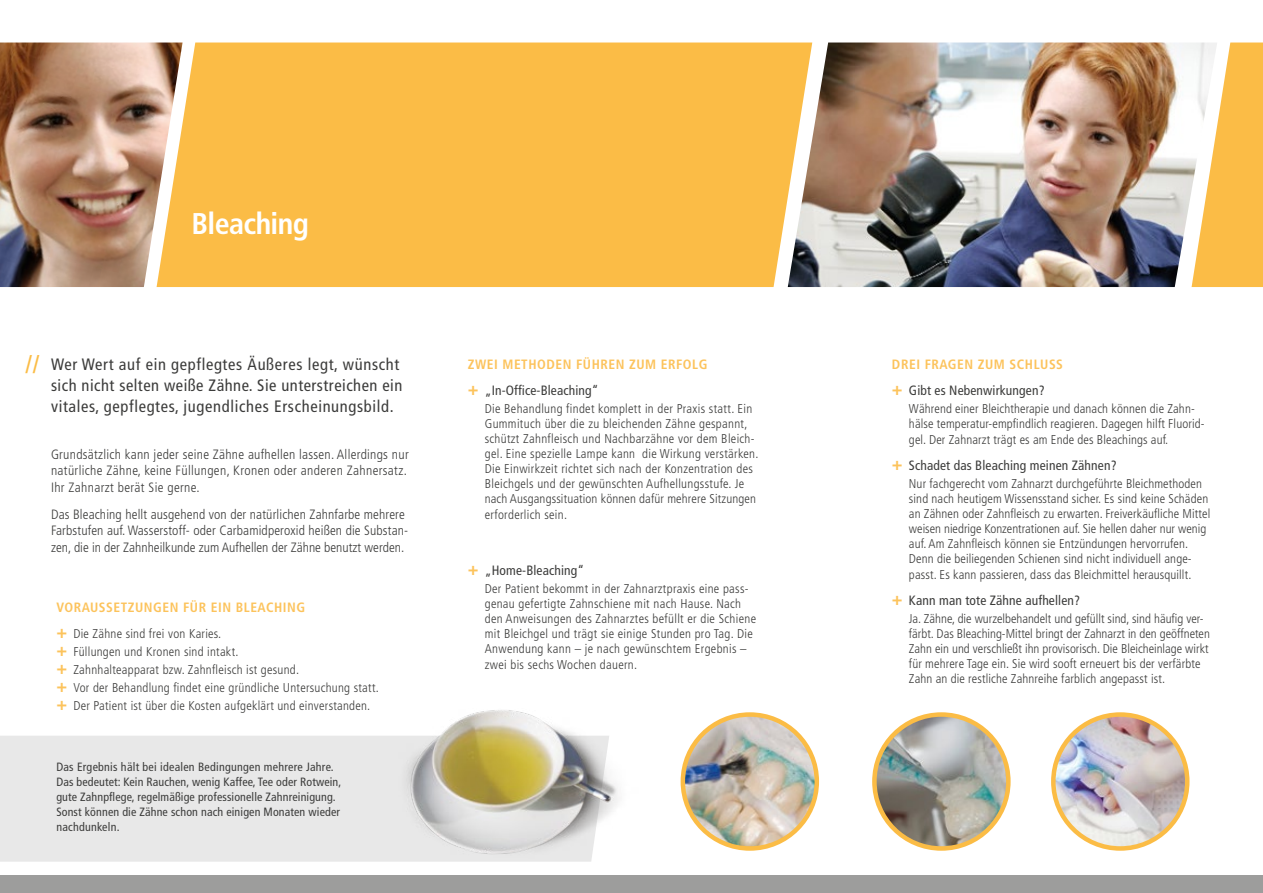
<style>
.page{position:relative;width:1263px;height:893px;background:#fff}
.page>*{position:absolute;margin:0;border:0;box-sizing:border-box;transform-origin:0 0}
.t1{font:700 condensed 30px "Frutiger";letter-spacing:-.02em;color:#fff}
.t2{font:condensed 16.5px/21px "Frutiger";letter-spacing:.04em;color:#3c3c3b}
.t3{font:300 condensed 13.5px/16.5px "Frutiger";letter-spacing:.01em;color:#3c3c3b}
.t4{font:condensed 13.5px/25.5px "Frutiger";letter-spacing:.01em;color:#3c3c3b}
.t5{font:700 condensed 13.5px/25.5px "Frutiger";letter-spacing:.04em;color:#fcc35c}
.t6{font:300 condensed 12.75px/15px "Frutiger";letter-spacing:.01em;color:#3c3c3b}
.t7{font:condensed 12px/15px "Frutiger";letter-spacing:.01em;color:#3c3c3b}
.s1{font-size:25.5px;color:#fbbc46}
.s2{font-weight:900;font-size:18px;color:#fcc35c}
.s3{font-weight:900;font-size:18px}
.s4{font-weight:400;color:#3c3c3b}
.s5{font-weight:700;color:#fcc35c}
</style>
<div class="page">
<div style="left:0;top:736px;width:355px;height:126px;background:#e8e8e8"></div>
<img style="left:0;top:43px;width:157px;height:244px">
<div style="left:157px;top:43px;width:631px;height:244px;background:#fbbc46"></div>
<img style="left:788px;top:43px;width:403px;height:244px">
<svg style="left:1191px;top:43px;width:72px;height:244px"></svg>
<div style="left:0;top:876px;width:1263px;height:17px;background:#9d9d9c"></div>
<img style="left:355px;top:710px;width:289px;height:166px">
<img style="left:874px;top:714px;width:134px;height:134px">
<div style="left:872px;top:712px;width:138px;height:139px;border:4px solid #fbbc45;border-radius:50%"></div>
<img style="left:1053px;top:714px;width:134px;height:134px;border-radius:67px">
<div style="left:1051px;top:712px;width:138px;height:139px;border:4px solid #fbbc45;border-radius:50%"></div>
<img style="left:683px;top:714px;width:134px;height:134px;border-radius:67px">
<div style="left:681px;top:712px;width:138px;height:139px;border:4px solid #fbbc45;border-radius:50%"></div>
<h1 class="t1" style="left:191px;top:206px;width:119px">Bleaching</h1>
<p class="t2" style="left:51px;top:354px;width:353px;text-indent:-25px"><span class="s1">//</span> Wer Wert auf ein gepflegtes Äußeres legt, wünscht sich nicht selten weiße Zähne. Sie unterstreichen ein vitales, gepflegtes, jugendliches Erscheinungsbild.</p>
<p class="t3" style="left:51px;top:446px;width:359px">Grundsätzlich kann jeder seine Zähne aufhellen lassen. Allerdings nur natürliche Zähne, keine Füllungen, Kronen oder anderen Zahnersatz.<br>Ihr Zahnarzt berät Sie gerne.</p>
<p class="t3" style="left:51px;top:506px;width:359px">Das Bleaching hellt ausgehend von der natürlichen Zahnfarbe mehrere<br>Farbstufen auf. Wasserstoff- oder Carbamidperoxid heißen die Substan&shy;zen, die in der Zahnheilkunde zum Aufhellen der Zähne benutzt werden.</p>
<p class="t5" style="left:56px;top:595px;width:250px">VORAUSSETZUNGEN FÜR EIN BLEACHING</p>
<p class="t6" style="left:56px;top:625px;width:324px;line-height:18px"><span class="s2">+</span> Die Zähne sind frei von Karies.<br><span class="s2">+</span> Füllungen und Kronen sind intakt.<br><span class="s2">+</span> Zahnhalteapparat bzw. Zahnfleisch ist gesund.<br><span class="s2">+</span> Vor der Behandlung findet eine gründliche Untersuchung statt. <span class="s2">+</span> Der Patient ist über die Kosten aufgeklärt und einverstanden.</p>
<p class="t7" style="left:56px;top:760px;width:287px">Das Ergebnis hält bei idealen Bedingungen mehrere Jahre.<br>Das bedeutet: Kein Rauchen, wenig Kaffee, Tee oder Rotwein, gute Zahnpflege, regelmäßige professionelle Zahnreinigung.<br>Sonst können die Zähne schon nach einigen Monaten wieder nachdunkeln.</p>
<p class="t5" style="left:468px;top:352px;width:241px">ZWEI METHODEN FÜHREN ZUM ERFOLG <span class="s3">+</span> <span class="s4">„In-Office-Bleaching“</span></p>
<p class="t6" style="left:485px;top:401px;width:275px">Die Behandlung findet komplett in der Praxis statt. Ein Gummituch über die zu bleichenden Zähne gespannt, schützt Zahnfleisch und Nachbarzähne vor dem Bleich&shy;gel. Eine spezielle Lampe kann die Wirkung verstärken.<br>Die Einwirkzeit richtet sich nach der Konzentration des Bleichgels und der gewünschten Aufhellungsstufe. Je nach Ausgangssituation können dafür mehrere Sitzungen</p>
<p class="t6" style="left:485px;top:508px;width:84px">erforderlich sein.</p>
<p class="t4" style="left:468px;top:558px;width:118px"><span class="s2">+</span> „Home-Bleaching“</p>
<p class="t6" style="left:485px;top:581px;width:273px">Der Patient bekommt in der Zahnarztpraxis eine pass&shy;genau gefertigte Zahnschiene mit nach Hause. Nach den Anweisungen des Zahnarztes befüllt er die Schiene mit Bleichgel und trägt sie einige Stunden pro Tag. Die Anwendung kann – je nach gewünschtem Ergebnis –</p>
<p class="t6" style="left:485px;top:658px;width:154px">zwei bis sechs Wochen dauern.</p>
<p class="t4" style="left:892px;top:352px;width:173px"><span class="s5">DREI FRAGEN ZUM SCHLUSS </span><span class="s2">+</span> Gibt es Nebenwirkungen?</p>
<p class="t6" style="left:909px;top:401px;width:297px">Während einer Bleichtherapie und danach können die Zahn&shy;hälse temperatur-empfindlich reagieren. Dagegen hilft Fluorid-</p>
<p class="t6" style="left:909px;top:433px;width:261px">gel. Der Zahnarzt trägt es am Ende des Bleachings auf.</p>
<p class="t4" style="left:892px;top:453px;width:226px"><span class="s2">+</span> Schadet das Bleaching meinen Zähnen?</p>
<p class="t6" style="left:909px;top:476px;width:303px">Nur fachgerecht vom Zahnarzt durchgeführte Bleichmethoden sind nach heutigem Wissensstand sicher. Es sind keine Schäden an Zähnen oder Zahnfleisch zu erwarten. Freiverkäufliche Mittel weisen niedrige Konzentrationen auf. Sie hellen daher nur wenig auf. Am Zahnfleisch können sie Entzündungen hervorrufen.<br>Denn die beiliegenden Schienen sind nicht individuell ange-</p>
<p class="t6" style="left:909px;top:568px;width:284px">passt. Es kann passieren, dass das Bleichmittel herausquillt.</p>
<p class="t4" style="left:892px;top:588px;width:190px"><span class="s2">+</span> Kann man tote Zähne aufhellen?</p>
<p class="t6" style="left:909px;top:611px;width:302px">Ja. Zähne, die wurzelbehandelt und gefüllt sind, sind häufig ver&shy;färbt. Das Bleaching-Mittel bringt der Zahnarzt in den geöffneten Zahn ein und verschließt ihn provisorisch. Die Bleicheinlage wirkt für mehrere Tage ein. Sie wird sooft erneuert bis der verfärbte Zahn an die restliche Zahnreihe farblich angepasst ist.</p>
</div>
